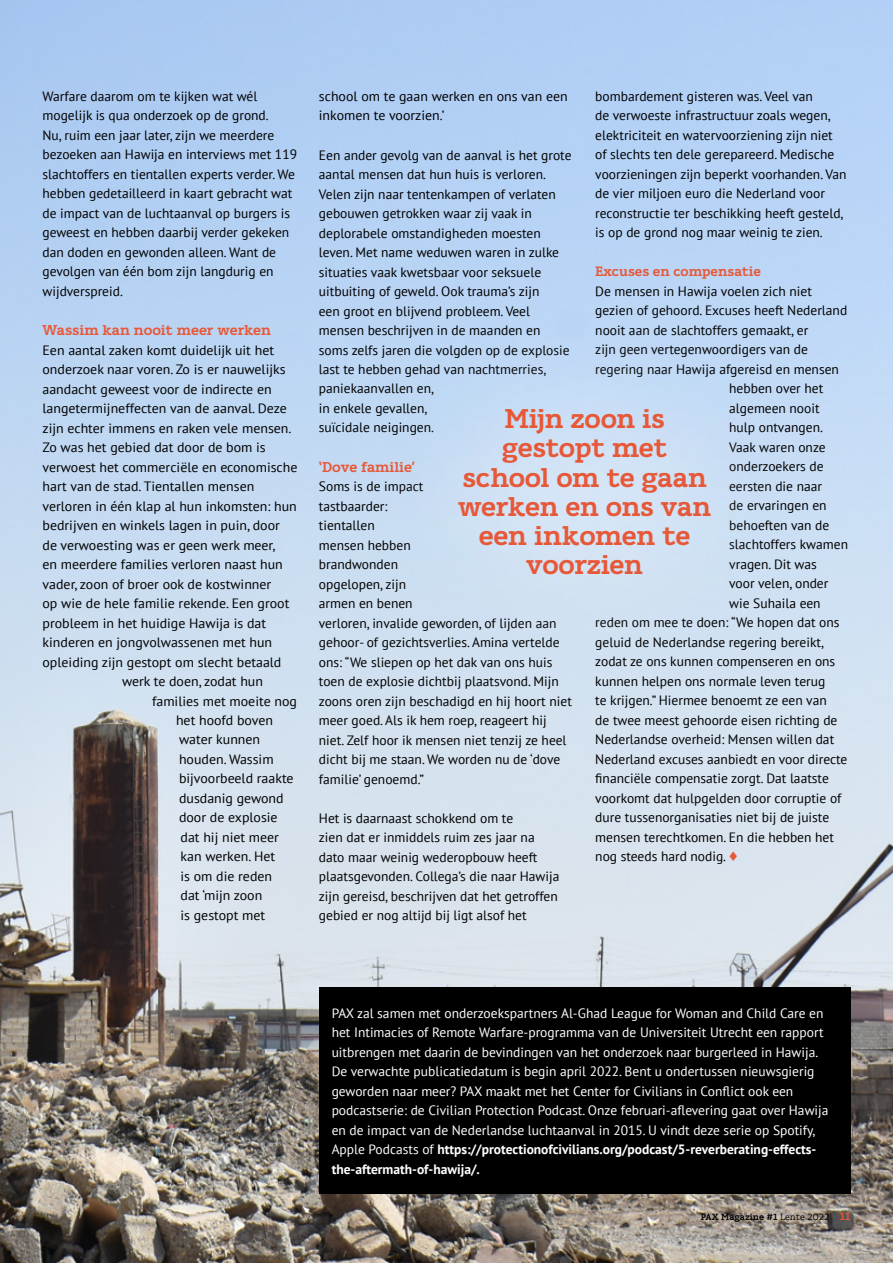
<style>
.page{position:relative;width:893px;height:1263px;background:#fff}
.page>*{position:absolute;margin:0;border:0;box-sizing:border-box;transform-origin:0 0}
.t1{font:700 27px/29.2px "Karlo Serif";letter-spacing:-.01em;color:#e75838;text-align:center}
.t2{font:700 14.25px "Karlo Serif";color:#e75838}
.t3{font:13.5px/19.5px "PT Sans";color:#000}
.t4{font:13.5px/19.5px "PT Sans";color:#fff}
.t5{font:700 13.5px "Karlo Serif";color:#e75838}
.t6{font:700 9px "Karlo Serif";color:#000}
.s1{font-weight:700}
.s2{font-weight:400}
.s3{font-size:10.5px;color:#e75838}
</style>
<div class="page">
<img style="left:0;top:0;width:893px;height:1263px">
<div style="left:319px;top:987px;width:531px;height:206px;background:#000"></div>
<div style="left:376px;top:320px;width:417px;height:346px;background:linear-gradient(to right,#c9ddf3,#ccdff5)"></div>
<svg style="left:730px;top:852px;width:7px;height:9px"></svg>
<p class="t3" style="left:43px;top:86px;width:256px">Warfare daarom om te kijken wat wél mogelijk is qua onderzoek op de grond.<br>Nu, ruim een jaar later, zijn we meerdere bezoeken aan Hawija en interviews met 119 slachtoffers en tientallen experts verder. We hebben gedetailleerd in kaart gebracht wat de impact van de luchtaanval op burgers is geweest en hebben daarbij verder gekeken dan doden en gewonden alleen. Want de gevolgen van één bom zijn langdurig en wijdverspreid.</p>
<p class="t2" style="left:43px;top:321px;width:230px">Wassim kan nooit meer werken</p>
<p class="t3" style="left:43px;top:340px;width:233px">Een aantal zaken komt duidelijk uit het</p>
<p class="t3" style="left:43px;top:359px;width:245px">onderzoek naar voren. Zo is er nauwelijks</p>
<p class="t3" style="left:43px;top:379px;width:231px">aandacht geweest voor de indirecte en</p>
<p class="t3" style="left:43px;top:398px;width:246px">langetermijneffecten van de aanval. Deze</p>
<p class="t3" style="left:43px;top:418px;width:250px">zijn echter immens en raken vele mensen.</p>
<p class="t3" style="left:43px;top:437px;width:225px">Zo was het gebied dat door de bom is</p>
<p class="t3" style="left:43px;top:457px;width:256px">verwoest het commerciële en economische</p>
<p class="t3" style="left:43px;top:476px;width:213px">hart van de stad. Tientallen mensen</p>
<p class="t3" style="left:43px;top:496px;width:256px">verloren in één klap al hun inkomsten: hun</p>
<p class="t3" style="left:43px;top:515px;width:239px">bedrijven en winkels lagen in puin, door</p>
<p class="t3" style="left:43px;top:535px;width:235px">de verwoesting was er geen werk meer,</p>
<p class="t3" style="left:43px;top:554px;width:242px">en meerdere families verloren naast hun</p>
<p class="t3" style="left:43px;top:574px;width:230px">vader, zoon of broer ook de kostwinner</p>
<p class="t3" style="left:43px;top:593px;width:248px">op wie de hele familie rekende. Een groot</p>
<p class="t3" style="left:43px;top:613px;width:225px">probleem in het huidige Hawija is dat</p>
<p class="t3" style="left:43px;top:632px;width:231px">kinderen en jongvolwassenen met hun</p>
<p class="t3" style="left:43px;top:652px;width:240px">opleiding zijn gestopt om slecht betaald</p>
<p class="t3" style="left:122px;top:671px;width:143px">werk te doen, zodat hun</p>
<p class="t3" style="left:152px;top:691px;width:146px">families met moeite nog</p>
<p class="t3" style="left:176px;top:710px;width:99px">het hoofd boven</p>
<p class="t3" style="left:179px;top:730px;width:83px">water kunnen</p>
<p class="t3" style="left:179px;top:749px;width:96px">houden. Wassim</p>
<p class="t3" style="left:179px;top:769px;width:116px">bijvoorbeeld raakte</p>
<p class="t3" style="left:179px;top:788px;width:106px">dusdanig gewond</p>
<p class="t3" style="left:179px;top:808px;width:100px">door de explosie</p>
<p class="t3" style="left:181px;top:827px;width:100px">dat hij niet meer</p>
<p class="t3" style="left:181px;top:847px;width:96px">kan werken. Het</p>
<p class="t3" style="left:181px;top:866px;width:93px">is om die reden</p>
<p class="t3" style="left:181px;top:886px;width:83px">dat ‘mijn zoon</p>
<p class="t3" style="left:181px;top:905px;width:86px">is gestopt met</p>
<p class="t3" style="left:595px;top:86px;width:253px">bombardement gisteren was. Veel van<br>de verwoeste infrastructuur zoals wegen, elektriciteit en watervoorziening zijn niet of slechts ten dele gerepareerd. Medische voorzieningen zijn beperkt voorhanden. Van de vier miljoen euro die Nederland voor reconstructie ter beschikking heeft gesteld, is op de grond nog maar weinig te zien.</p>
<p class="t5" style="left:595px;top:263px;width:167px">Excuses en compensatie</p>
<p class="t3" style="left:595px;top:281px;width:218px">De mensen in Hawija voelen zich niet</p>
<p class="t3" style="left:595px;top:301px;width:253px">gezien of gehoord. Excuses heeft Nederland</p>
<p class="t3" style="left:595px;top:320px;width:215px">nooit aan de slachtoffers gemaakt, er</p>
<p class="t3" style="left:595px;top:340px;width:214px">zijn geen vertegenwoordigers van de</p>
<p class="t3" style="left:595px;top:359px;width:245px">regering naar Hawija afgereisd en mensen</p>
<p class="t3" style="left:729px;top:379px;width:95px">hebben over het</p>
<p class="t3" style="left:729px;top:398px;width:92px">algemeen nooit</p>
<p class="t3" style="left:729px;top:418px;width:95px">hulp ontvangen.</p>
<p class="t3" style="left:729px;top:437px;width:98px">Vaak waren onze</p>
<p class="t3" style="left:729px;top:456px;width:96px">onderzoekers de</p>
<p class="t3" style="left:729px;top:476px;width:94px">eersten die naar</p>
<p class="t3" style="left:729px;top:495px;width:99px">de ervaringen en</p>
<p class="t3" style="left:729px;top:515px;width:102px">behoeften van de</p>
<p class="t3" style="left:729px;top:534px;width:120px">slachtoffers kwamen</p>
<p class="t3" style="left:729px;top:554px;width:89px">vragen. Dit was</p>
<p class="t3" style="left:729px;top:573px;width:101px">voor velen, onder</p>
<p class="t3" style="left:729px;top:593px;width:93px">wie Suhaila een</p>
<p class="t3" style="left:595px;top:612px;width:246px">reden om mee te doen: “We hopen dat ons</p>
<p class="t3" style="left:595px;top:632px;width:230px">geluid de Nederlandse regering bereikt,</p>
<p class="t3" style="left:595px;top:651px;width:241px">zodat ze ons kunnen compenseren en ons</p>
<p class="t3" style="left:595px;top:671px;width:231px">kunnen helpen ons normale leven terug</p>
<p class="t3" style="left:595px;top:690px;width:233px">te krijgen.” Hiermee benoemt ze een van</p>
<p class="t3" style="left:595px;top:710px;width:244px">de twee meest gehoorde eisen richting de</p>
<p class="t3" style="left:595px;top:729px;width:240px">Nederlandse overheid: Mensen willen dat</p>
<p class="t3" style="left:595px;top:749px;width:254px">Nederland excuses aanbiedt en voor directe</p>
<p class="t3" style="left:595px;top:768px;width:235px">financiële compensatie zorgt. Dat laatste</p>
<p class="t3" style="left:595px;top:788px;width:248px">voorkomt dat hulpgelden door corruptie of</p>
<p class="t3" style="left:595px;top:807px;width:235px">dure tussenorganisaties niet bij de juiste</p>
<p class="t3" style="left:595px;top:827px;width:240px">mensen terechtkomen. En die hebben het</p>
<p class="t3" style="left:595px;top:846px;width:132px">nog steeds hard nodig.</p>
<p class="t3" style="left:319px;top:86px;width:250px">school om te gaan werken en ons van een inkomen te voorzien.’</p>
<p class="t3" style="left:319px;top:145px;width:254px">Een ander gevolg van de aanval is het grote aantal mensen dat hun huis is verloren.<br>Velen zijn naar tentenkampen of verlaten gebouwen getrokken waar zij vaak in deplorabele omstandigheden moesten leven. Met name weduwen waren in zulke situaties vaak kwetsbaar voor seksuele uitbuiting of geweld. Ook trauma’s zijn<br>een groot en blijvend probleem. Veel mensen beschrijven in de maanden en soms zelfs jaren die volgden op de explosie last te hebben gehad van nachtmerries, paniekaanvallen en,<br>in enkele gevallen,<br>suïcidale neigingen.</p>
<p class="t2" style="left:319px;top:458px;width:97px">‘Dove familie’</p>
<p class="t3" style="left:319px;top:476px;width:255px">Soms is de impact<br>tastbaarder:<br>tientallen<br>mensen hebben<br>brandwonden<br>opgelopen, zijn<br>armen en benen<br>verloren, invalide geworden, of lijden aan gehoor- of gezichtsverlies. Amina vertelde ons: “We sliepen op het dak van ons huis toen de explosie dichtbij plaatsvond. Mijn zoons oren zijn beschadigd en hij hoort niet meer goed. Als ik hem roep, reageert hij niet. Zelf hoor ik mensen niet tenzij ze heel dicht bij me staan. We worden nu de ‘dove familie’ genoemd.”</p>
<p class="t3" style="left:319px;top:808px;width:242px">Het is daarnaast schokkend om te<br>zien dat er inmiddels ruim zes jaar na dato maar weinig wederopbouw heeft plaatsgevonden. Collega’s die naar Hawija zijn gereisd, beschrijven dat het getroffen gebied er nog altijd bij ligt alsof het</p>
<h1 class="t1" style="left:458px;top:404px;width:255px">Mijn zoon is gestopt met school om te gaan werken en ons van een inkomen te voorzien</h1>
<p class="t4" style="left:332px;top:1003px;width:498px">PAX zal samen met onderzoekspartners Al-Ghad League for Woman and Child Care en het Intimacies of Remote Warfare-programma van de Universiteit Utrecht een rapport uitbrengen met daarin de bevindingen van het onderzoek naar burgerleed in Hawija.<br>De verwachte publicatiedatum is begin april 2022. Bent u ondertussen nieuwsgierig geworden naar meer? PAX maakt met het Center for Civilians in Conflict ook een podcastserie: de Civilian Protection Podcast. Onze februari-aflevering gaat over Hawija en de impact van de Nederlandse luchtaanval in 2015. U vindt deze serie op Spotify, Apple Podcasts of <span class="s1">https://protectionofcivilians.org/podcast/5-reverberating-effects&shy;the-aftermath-of-hawija/.</span></p>
<p class="t6" style="left:701px;top:1212px;width:151px">PAX Magazine #1 <span class="s2">Lente 2022</span> <span class="s3">11</span></p>
</div>
